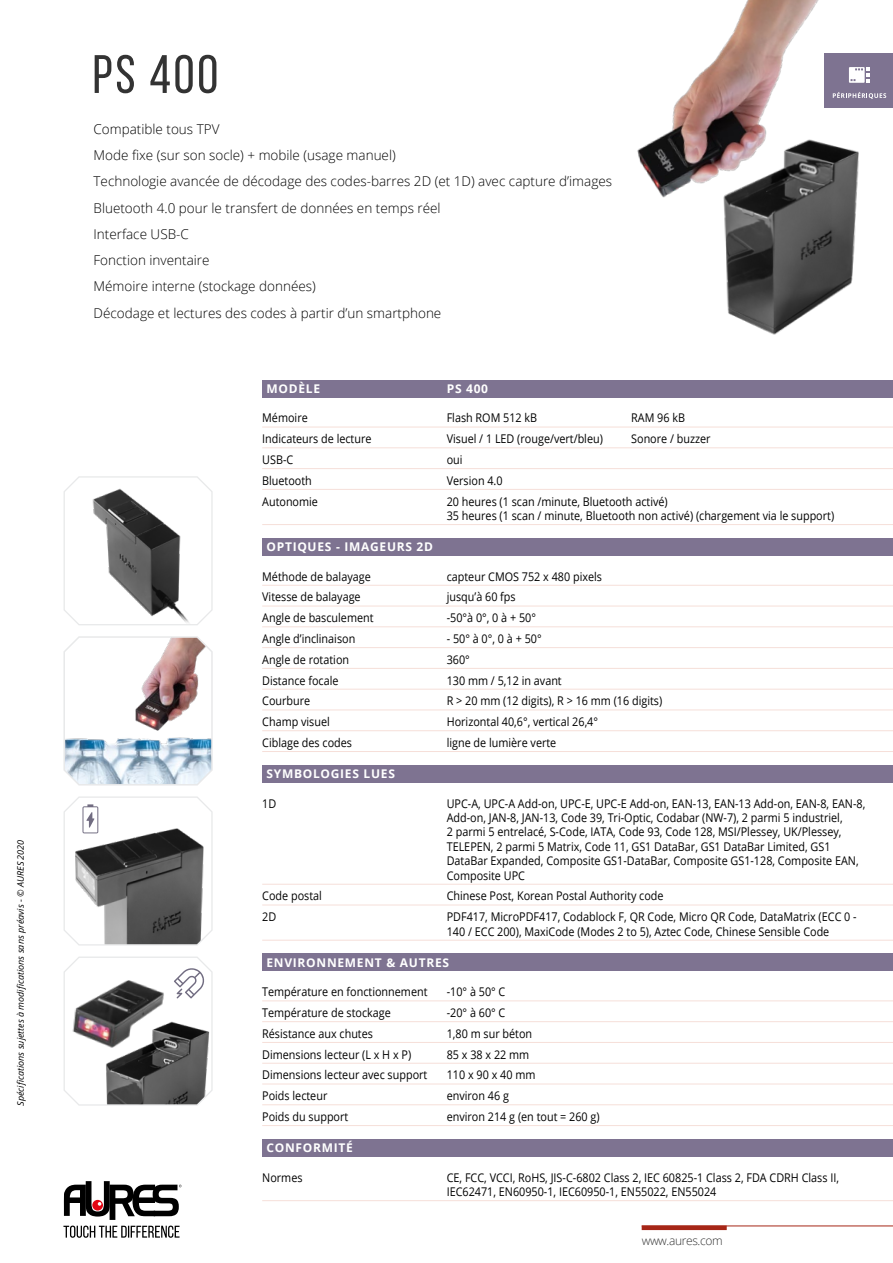
<style>
.page{position:relative;width:893px;height:1263px;background:#fff}
.page>*{position:absolute;margin:0;border:0;box-sizing:border-box;transform-origin:0 0}
.t1{font:54px "Bebas Neue";color:#333}
.t2{font:300 13.5px/26.2px "Open Sans";color:#000}
.t3{font:12px/14.4px "Open Sans";color:#000;scale:.9 1}
.t4{font:700 12px "Open Sans";letter-spacing:.06em;color:#fff}
.t5{font:300 12px "Open Sans";letter-spacing:-.03em;color:#333}
.t6{font:italic 9px "Open Sans";color:#000}
</style>
<div class="page">
<div style="left:642px;top:1225px;width:85px;height:5px;background:#a62617"></div>
<hr style="left:642px;top:1225px;width:251px;height:1px;background:#a62617">
<svg style="left:63px;top:1181px;width:119px;height:57px"></svg>
<div style="left:262px;top:380px;width:631px;height:17px;background:#7e7391"></div>
<hr style="left:262px;top:427px;width:631px;height:1px;background:#f6dfd9">
<hr style="left:262px;top:447px;width:631px;height:1px;background:#f6dfd9">
<hr style="left:262px;top:468px;width:631px;height:1px;background:#f6dfd9">
<hr style="left:262px;top:489px;width:631px;height:1px;background:#f6dfd9">
<hr style="left:262px;top:524px;width:631px;height:1px;background:#f6dfd9">
<div style="left:262px;top:538px;width:631px;height:18px;background:#7e7391"></div>
<hr style="left:262px;top:585px;width:631px;height:1px;background:#f6dfd9">
<hr style="left:262px;top:606px;width:631px;height:1px;background:#f6dfd9">
<hr style="left:262px;top:626px;width:631px;height:1px;background:#f6dfd9">
<hr style="left:262px;top:647px;width:631px;height:1px;background:#f6dfd9">
<hr style="left:262px;top:668px;width:631px;height:1px;background:#f6dfd9">
<hr style="left:262px;top:689px;width:631px;height:1px;background:#f6dfd9">
<hr style="left:262px;top:709px;width:631px;height:1px;background:#f6dfd9">
<hr style="left:262px;top:730px;width:631px;height:1px;background:#f6dfd9">
<hr style="left:262px;top:751px;width:631px;height:1px;background:#f6dfd9">
<div style="left:262px;top:765px;width:631px;height:17px;background:#7e7391"></div>
<hr style="left:262px;top:884px;width:631px;height:1px;background:#f6dfd9">
<hr style="left:262px;top:905px;width:631px;height:1px;background:#f6dfd9">
<hr style="left:262px;top:940px;width:631px;height:1px;background:#f6dfd9">
<div style="left:262px;top:953px;width:631px;height:18px;background:#7e7391"></div>
<hr style="left:262px;top:1000px;width:631px;height:1px;background:#f6dfd9">
<hr style="left:262px;top:1021px;width:631px;height:1px;background:#f6dfd9">
<hr style="left:262px;top:1042px;width:631px;height:1px;background:#f6dfd9">
<hr style="left:262px;top:1063px;width:631px;height:1px;background:#f6dfd9">
<hr style="left:262px;top:1083px;width:631px;height:1px;background:#f6dfd9">
<hr style="left:262px;top:1104px;width:631px;height:1px;background:#f6dfd9">
<hr style="left:262px;top:1125px;width:631px;height:1px;background:#f6dfd9">
<div style="left:262px;top:1139px;width:631px;height:17px;background:#7e7391"></div>
<hr style="left:262px;top:1200px;width:631px;height:1px;background:#f6dfd9">
<svg style="left:63px;top:476px;width:150px;height:149px"></svg>
<img style="left:63px;top:636px;width:150px;height:150px">
<svg style="left:63px;top:796px;width:150px;height:150px"></svg>
<svg style="left:63px;top:956px;width:150px;height:150px"></svg>
<img style="left:63px;top:959px;width:111px;height:105px">
<img style="left:705px;top:213px;width:188px;height:185px">
<img style="left:637px;top:0;width:256px;height:213px">
<p class="t6" style="left:14px;top:1106px;width:268px;rotate:-90deg">Spécifications sujettes à modifications sans préavis - © AURES 2020</p>
<h1 class="t1" style="left:92px;top:45px;width:127px">PS 400</h1>
<p class="t2" style="left:94px;top:115px;width:520px">Compatible tous TPV<br>Mode fixe (sur son socle) + mobile (usage manuel)<br>Technologie avancée de décodage des codes-barres 2D (et 1D) avec capture d’images Bluetooth 4.0 pour le transfert de données en temps réel<br>Interface USB-C<br>Fonction inventaire<br>Mémoire interne (stockage données)<br>Décodage et lectures des codes à partir d’un smartphone</p>
<p class="t4" style="left:266px;top:380px;width:55px">MODÈLE</p>
<p class="t4" style="left:447px;top:380px;width:43px">PS 400</p>
<p class="t3" style="left:262px;top:411px;width:52px">Mémoire</p>
<p class="t3" style="left:447px;top:411px;width:102px">Flash ROM 512 kB</p>
<p class="t3" style="left:631px;top:411px;width:61px">RAM 96 kB</p>
<p class="t3" style="left:262px;top:431px;width:123px">Indicateurs de lecture</p>
<p class="t3" style="left:447px;top:431px;width:175px">Visuel / 1 LED (rouge/vert/bleu)</p>
<p class="t3" style="left:631px;top:431px;width:90px">Sonore / buzzer</p>
<p class="t3" style="left:262px;top:452px;width:36px">USB-C</p>
<p class="t3" style="left:447px;top:452px;width:19px">oui</p>
<p class="t3" style="left:262px;top:473px;width:57px">Bluetooth</p>
<p class="t3" style="left:447px;top:473px;width:64px">Version 4.0</p>
<p class="t3" style="left:262px;top:494px;width:63px">Autonomie</p>
<p class="t3" style="left:447px;top:494px;width:432px">20 heures (1 scan /minute, Bluetooth activé)<br>35 heures (1 scan / minute, Bluetooth non activé) (chargement via le support)</p>
<p class="t4" style="left:266px;top:538px;width:168px">OPTIQUES - IMAGEURS 2D</p>
<p class="t3" style="left:262px;top:569px;width:122px">Méthode de balayage</p>
<p class="t3" style="left:447px;top:569px;width:174px">capteur CMOS 752 x 480 pixels</p>
<p class="t3" style="left:262px;top:589px;width:111px">Vitesse de balayage</p>
<p class="t3" style="left:447px;top:589px;width:78px">jusqu’à 60 fps</p>
<p class="t3" style="left:262px;top:610px;width:125px">Angle de basculement</p>
<p class="t3" style="left:447px;top:610px;width:101px">-50°à 0°, 0 à + 50°</p>
<p class="t3" style="left:262px;top:631px;width:105px">Angle d’inclinaison</p>
<p class="t3" style="left:447px;top:631px;width:107px">- 50° à 0°, 0 à + 50°</p>
<p class="t3" style="left:262px;top:652px;width:98px">Angle de rotation</p>
<p class="t3" style="left:447px;top:652px;width:27px">360°</p>
<p class="t3" style="left:262px;top:673px;width:86px">Distance focale</p>
<p class="t3" style="left:447px;top:673px;width:129px">130 mm / 5,12 in avant</p>
<p class="t3" style="left:262px;top:693px;width:55px">Courbure</p>
<p class="t3" style="left:447px;top:693px;width:241px">R &gt; 20 mm (12 digits), R &gt; 16 mm (16 digits)</p>
<p class="t3" style="left:262px;top:714px;width:77px">Champ visuel</p>
<p class="t3" style="left:447px;top:714px;width:170px">Horizontal 40,6°, vertical 26,4°</p>
<p class="t3" style="left:262px;top:735px;width:101px">Ciblage des codes</p>
<p class="t3" style="left:447px;top:735px;width:123px">ligne de lumière verte</p>
<p class="t4" style="left:266px;top:765px;width:130px">SYMBOLOGIES LUES</p>
<p class="t3" style="left:262px;top:796px;width:17px">1D</p>
<p class="t3" style="left:447px;top:796px;width:467px">UPC-A, UPC-A Add-on, UPC-E, UPC-E Add-on, EAN-13, EAN-13 Add-on, EAN-8, EAN-8, Add-on, JAN-8, JAN-13, Code 39, Tri-Optic, Codabar (NW-7), 2 parmi 5 industriel,<br>2 parmi 5 entrelacé, S-Code, IATA, Code 93, Code 128, MSI/Plessey, UK/Plessey, TELEPEN, 2 parmi 5 Matrix, Code 11, GS1 DataBar, GS1 DataBar Limited, GS1<br>DataBar Expanded, Composite GS1-DataBar, Composite GS1-128, Composite EAN, Composite UPC</p>
<p class="t3" style="left:262px;top:888px;width:68px">Code postal</p>
<p class="t3" style="left:447px;top:888px;width:243px">Chinese Post, Korean Postal Authority code</p>
<p class="t3" style="left:262px;top:909px;width:17px">2D</p>
<p class="t3" style="left:447px;top:909px;width:457px">PDF417, MicroPDF417, Codablock F, QR Code, Micro QR Code, DataMatrix (ECC 0 -<br>140 / ECC 200), MaxiCode (Modes 2 to 5), Aztec Code, Chinese Sensible Code</p>
<p class="t4" style="left:266px;top:954px;width:184px">ENVIRONNEMENT &amp; AUTRES</p>
<p class="t3" style="left:262px;top:984px;width:185px">Température en fonctionnement</p>
<p class="t3" style="left:447px;top:984px;width:67px">-10° à 50° C</p>
<p class="t3" style="left:262px;top:1005px;width:144px">Température de stockage</p>
<p class="t3" style="left:447px;top:1005px;width:67px">-20° à 60° C</p>
<p class="t3" style="left:262px;top:1026px;width:125px">Résistance aux chutes</p>
<p class="t3" style="left:447px;top:1026px;width:96px">1,80 m sur béton</p>
<p class="t3" style="left:262px;top:1047px;width:167px">Dimensions lecteur (L x H x P)</p>
<p class="t3" style="left:447px;top:1047px;width:93px">85 x 38 x 22 mm</p>
<p class="t3" style="left:262px;top:1067px;width:185px">Dimensions lecteur avec support</p>
<p class="t3" style="left:447px;top:1067px;width:100px">110 x 90 x 40 mm</p>
<p class="t3" style="left:262px;top:1088px;width:74px">Poids lecteur</p>
<p class="t3" style="left:447px;top:1088px;width:71px">environ 46 g</p>
<p class="t3" style="left:262px;top:1109px;width:97px">Poids du support</p>
<p class="t3" style="left:447px;top:1109px;width:171px">environ 214 g (en tout = 260 g)</p>
<p class="t4" style="left:266px;top:1139px;width:88px">CONFORMITÉ</p>
<p class="t3" style="left:262px;top:1170px;width:46px">Normes</p>
<p class="t3" style="left:447px;top:1170px;width:437px">CE, FCC, VCCI, RoHS, JIS-C-6802 Class 2, IEC 60825-1 Class 2, FDA CDRH Class II,<br>IEC62471, EN60950-1, IEC60950-1, EN55022, EN55024</p>
<p class="t5" style="left:642px;top:1233px;width:83px">www.aures.com</p>
</div>
